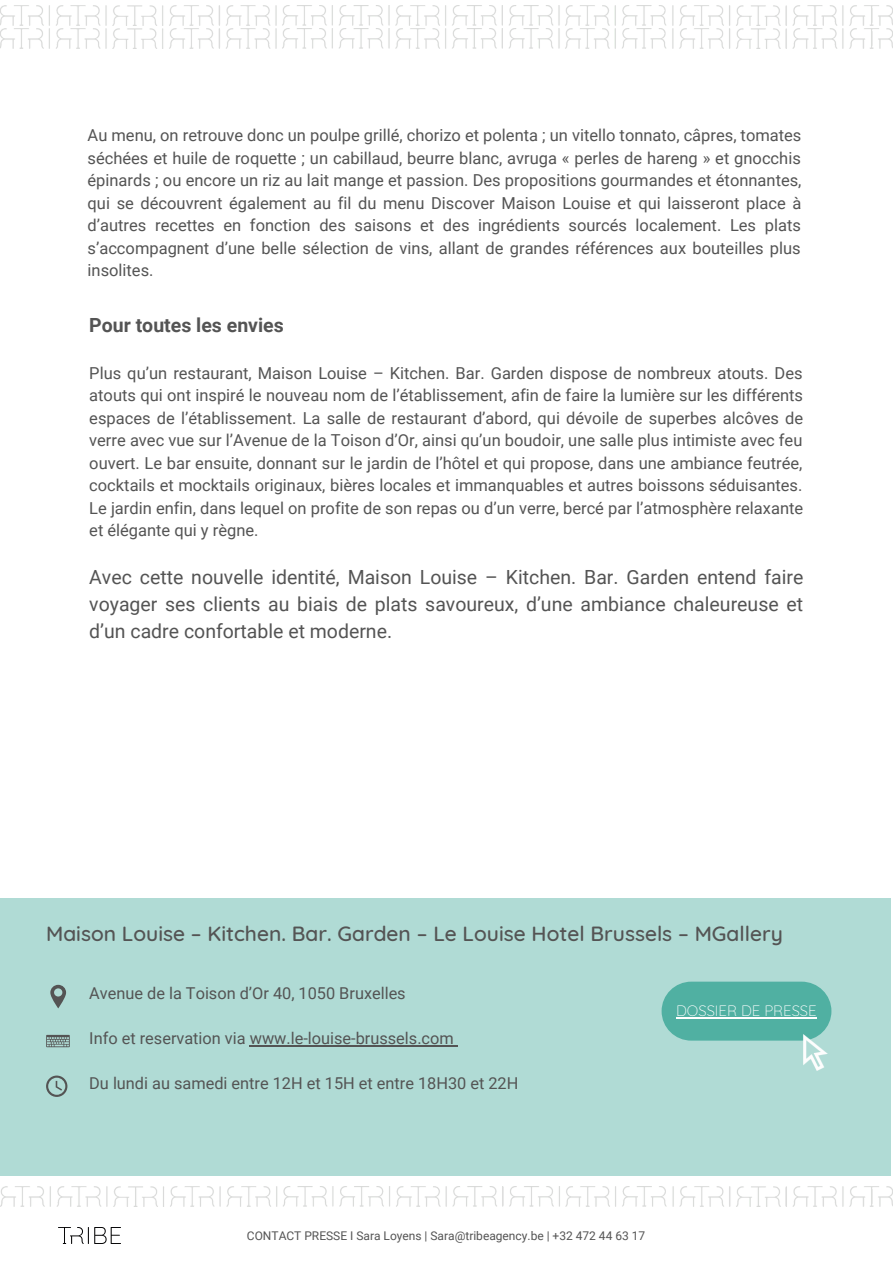
<style>
.page{position:relative;width:893px;height:1264px;background:#fff}
.page>*{position:absolute;margin:0;border:0;box-sizing:border-box;transform-origin:0 0}
.t1{font:500 21px "Quicksand";color:#545454}
.t2{font:19.5px/27px "Roboto";color:#545454;text-align:justify}
.t3{font:700 19.5px "Roboto";color:#545454}
.t4{font:16.5px/22.5px "Roboto";color:#545454;text-align:justify}
.t5{font:16.35px "Roboto";color:#545454}
.t6{font:300 15px "Quicksand";color:#fff}
.t7{font:12px "Roboto";color:#545454}
</style>
<div class="page">
<img style="left:0;top:29px;width:892px;height:20px">
<img style="left:0;top:5px;width:892px;height:20px">
<img style="left:58px;top:1227px;width:62px;height:16px">
<img style="left:0;top:1186px;width:892px;height:20px">
<div style="left:0;top:898px;width:890px;height:278px;background:#b0dbd5"></div>
<hr style="left:250px;top:1045px;width:204px;height:1px;background:#545454">
<svg style="left:46px;top:1034px;width:24px;height:13px"></svg>
<div style="left:661px;top:981px;width:170px;height:59px;background:#50b0a2;border-radius:30px"></div>
<img style="left:797px;top:1034px;width:31px;height:36px">
<svg style="left:50px;top:984px;width:16px;height:24px"></svg>
<svg style="left:46px;top:1075px;width:21px;height:21px"></svg>
<hr style="left:676px;top:1017px;width:140px;height:1px;background:#fff">
<p class="t4" style="left:88px;top:124px;width:715px">Au menu, on retrouve donc un poulpe grillé, chorizo et polenta ; un vitello tonnato, câpres, tomates séchées et huile de roquette ; un cabillaud, beurre blanc, avruga « perles de hareng » et gnocchis épinards ; ou encore un riz au lait mange et passion. Des propositions gourmandes et étonnantes, qui se découvrent également au fil du menu Discover Maison Louise et qui laisseront place à d’autres recettes en fonction des saisons et des ingrédients sourcés localement. Les plats s’accompagnent d’une belle sélection de vins, allant de grandes références aux bouteilles plus insolites.</p>
<p class="t3" style="left:89px;top:313px;width:196px">Pour toutes les envies</p>
<p class="t4" style="left:89px;top:362px;width:715px">Plus qu’un restaurant, Maison Louise – Kitchen. Bar. Garden dispose de nombreux atouts. Des atouts qui ont inspiré le nouveau nom de l’établissement, afin de faire la lumière sur les différents espaces de l’établissement. La salle de restaurant d’abord, qui dévoile de superbes alcôves de verre avec vue sur l’Avenue de la Toison d’Or, ainsi qu’un boudoir, une salle plus intimiste avec feu ouvert. Le bar ensuite, donnant sur le jardin de l’hôtel et qui propose, dans une ambiance feutrée, cocktails et mocktails originaux, bières locales et immanquables et autres boissons séduisantes.<br>Le jardin enfin, dans lequel on profite de son repas ou d’un verre, bercé par l’atmosphère relaxante et élégante qui y règne.</p>
<p class="t2" style="left:89px;top:563px;width:715px">Avec cette nouvelle identité, Maison Louise – Kitchen. Bar. Garden entend faire voyager ses clients au biais de plats savoureux, d’une ambiance chaleureuse et d’un cadre confortable et moderne.</p>
<p class="t1" style="left:46px;top:920px;width:738px">Maison Louise – Kitchen. Bar. Garden – Le Louise Hotel Brussels – MGallery</p>
<p class="t5" style="left:89px;top:983px;width:318px">Avenue de la Toison d’Or 40, 1050 Bruxelles</p>
<p class="t5" style="left:89px;top:1028px;width:366px">Info et reservation via www.le-louise-brussels.com</p>
<p class="t5" style="left:89px;top:1073px;width:430px">Du lundi au samedi entre 12H et 15H et entre 18H30 et 22H</p>
<p class="t6" style="left:676px;top:1000px;width:142px">DOSSIER DE PRESSE</p>
<p class="t7" style="left:247px;top:1228px;width:400px">CONTACT PRESSE I Sara Loyens | Sara@tribeagency.be | +32 472 44 63 17</p>
</div>
